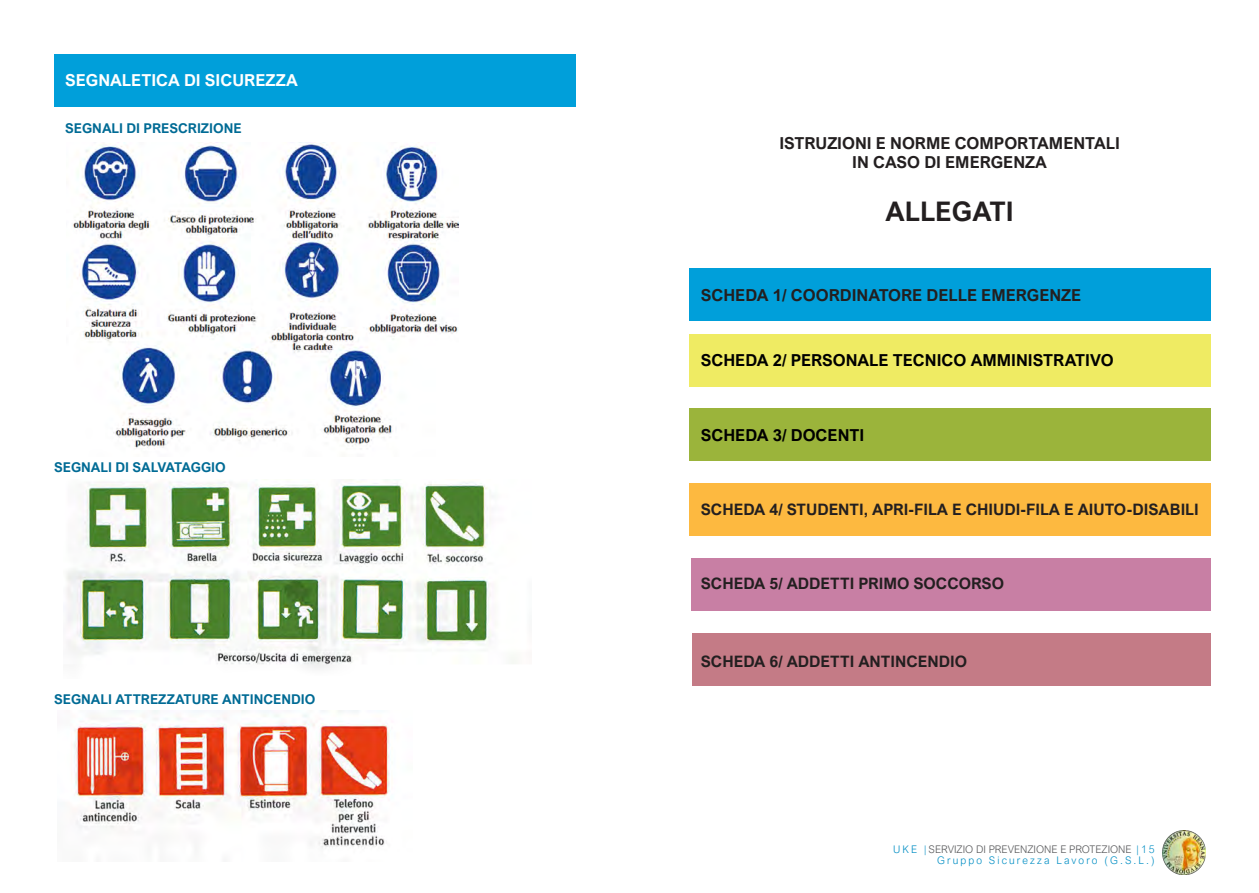
<style>
.page{position:relative;width:1259px;height:893px;background:#fff}
.page>*{position:absolute;margin:0;border:0;box-sizing:border-box;transform-origin:0 0}
.t1{font:700 27px "Arial Nova";color:#231f20}
.t2{font:700 16.5px "Arial Nova";color:#231f20}
.t3{font:700 16.5px "Arial Nova";color:#000}
.t4{font:700 16.5px "Arial Nova";color:#fff}
.t5{font:700 15.75px "Arial Nova";color:#231f20}
.t6{font:700 13.5px "Arial Nova";color:#006b95}
.t7{font:300 10.5px/10.9px "Arial Nova";color:#008ec4;text-align:right}
.s1{color:#57585a}
</style>
<div class="page">
<img style="left:1162px;top:830px;width:43px;height:44px">
<img style="left:73px;top:142px;width:385px;height:306px">
<img style="left:66px;top:479px;width:451px;height:190px">
<img style="left:74px;top:711px;width:316px;height:137px">
<div style="left:54px;top:54px;width:521px;height:53px;background:#009fda"></div>
<div style="left:689px;top:268px;width:521px;height:53px;background:#009fda"></div>
<div style="left:689px;top:334px;width:521px;height:53px;background:#efeb63"></div>
<div style="left:689px;top:408px;width:521px;height:53px;background:#9bb43b"></div>
<div style="left:689px;top:483px;width:521px;height:52px;background:#fdb940"></div>
<div style="left:691px;top:558px;width:519px;height:53px;background:#c87fa4"></div>
<div style="left:692px;top:633px;width:518px;height:53px;background:#c47b86"></div>
<p class="t4" style="left:65px;top:71px;width:234px">SEGNALETICA DI SICUREZZA</p>
<p class="t4" style="left:65px;top:71px;width:303px">PROCEDURA IN CASO DI TERREMOTO</p>
<p class="t6" style="left:65px;top:120px;width:178px">SEGNALI DI PRESCRIZIONE</p>
<p class="t6" style="left:54px;top:459px;width:173px">SEGNALI DI SALVATAGGIO</p>
<p class="t6" style="left:54px;top:691px;width:263px">SEGNALI ATTREZZATURE ANTINCENDIO</p>
<p class="t2" style="left:779px;top:133px;width:342px">ISTRUZIONI E NORME COMPORTAMENTALI</p>
<p class="t2" style="left:852px;top:153px;width:196px">IN CASO DI EMERGENZA</p>
<p class="t1" style="left:885px;top:195px;width:130px">ALLEGATI</p>
<p class="t2" style="left:701px;top:285px;width:382px">SCHEDA 1/ COORDINATORE DELLE EMERGENZE</p>
<p class="t3" style="left:701px;top:351px;width:414px">SCHEDA 2/ PERSONALE TECNICO AMMINISTRATIVO</p>
<p class="t3" style="left:701px;top:425px;width:165px">SCHEDA 3/ DOCENTI</p>
<p class="t5" style="left:701px;top:500px;width:499px">SCHEDA 4/ STUDENTI, APRI-FILA E CHIUDI-FILA E AIUTO-DISABILI</p>
<p class="t5" style="left:701px;top:574px;width:305px">SCHEDA 5/ ADDETTI PRIMO SOCCORSO</p>
<p class="t5" style="left:701px;top:652px;width:268px">SCHEDA 6/ ADDETTI ANTINCENDIO</p>
<p class="t7" style="left:893px;top:844px;width:263px">U K E | <span class="s1">SERVIZIO DI PREVENZIONE E PROTEZIONE</span> | 1 5<br>Gruppo Sicurezza Lavoro (G.S.L.)</p>
</div>
